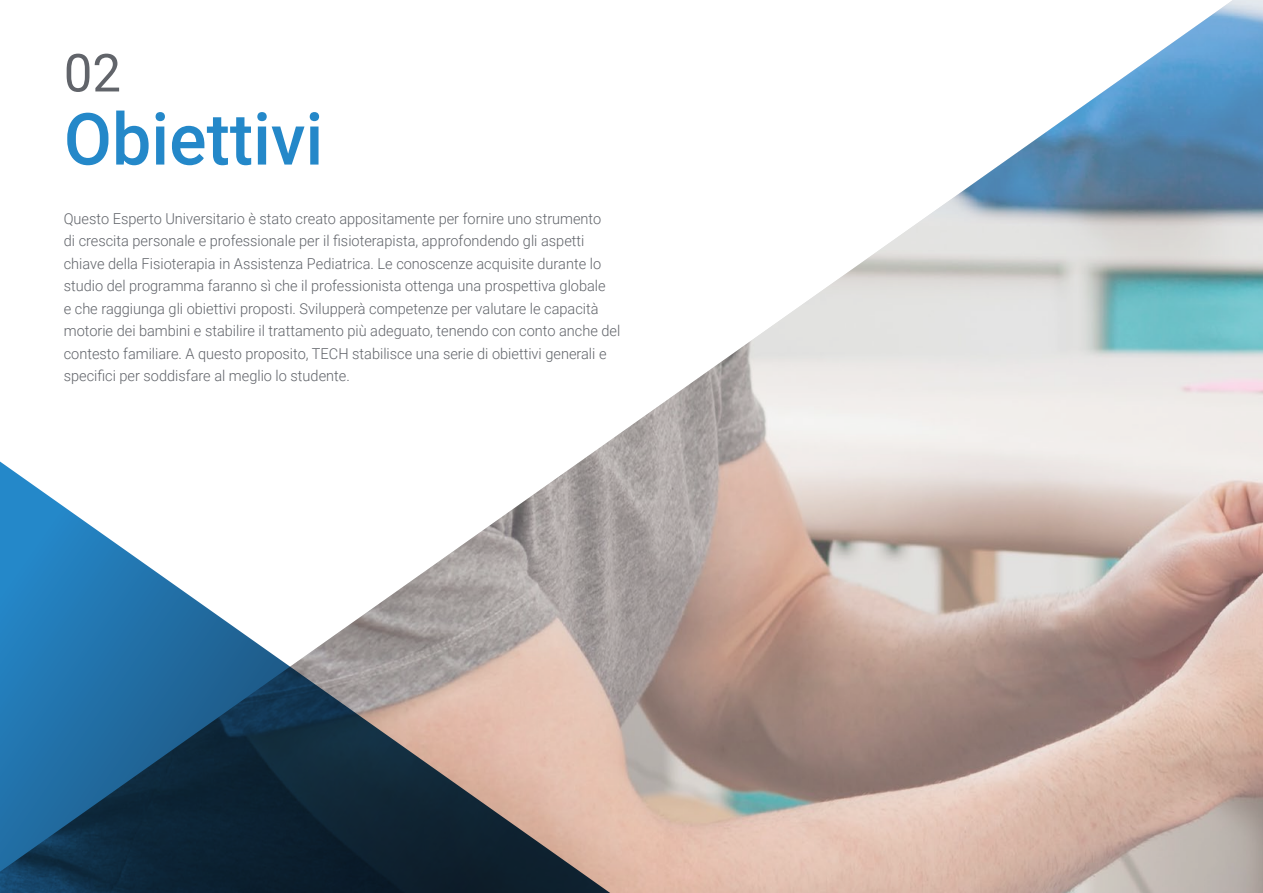
<style>
.page{position:relative;width:1263px;height:893px;background:#fff}
.page>*{position:absolute;margin:0;border:0;box-sizing:border-box;transform-origin:0 0}
.t1{font:500 72px "Roboto";color:#2488c9}
.t2{font:52.5px "Roboto";color:#61646a}
.t3{font:300 15px/22.5px "Roboto";color:#61646a}
</style>
<div class="page">
<img style="left:602px;top:0;width:661px;height:893px">
<svg style="left:0;top:446px;width:640px;height:447px"></svg>
<h2 class="t2" style="left:64px;top:36px;width:59px">02</h2>
<h1 class="t1" style="left:64px;top:89px;width:261px">Obiettivi</h1>
<p class="t3" style="left:64px;top:207px;width:558px">Questo Esperto Universitario è stato creato appositamente per fornire uno strumento<br>di crescita personale e professionale per il fisioterapista, approfondendo gli aspetti chiave della Fisioterapia in Assistenza Pediatrica. Le conoscenze acquisite durante lo studio del programma faranno sì che il professionista ottenga una prospettiva globale<br>e che raggiunga gli obiettivi proposti. Svilupperà competenze per valutare le capacità motorie dei bambini e stabilire il trattamento più adeguato, tenendo con conto anche del contesto familiare. A questo proposito, TECH stabilisce una serie di obiettivi generali e specifici per soddisfare al meglio lo studente.</p>
</div>
